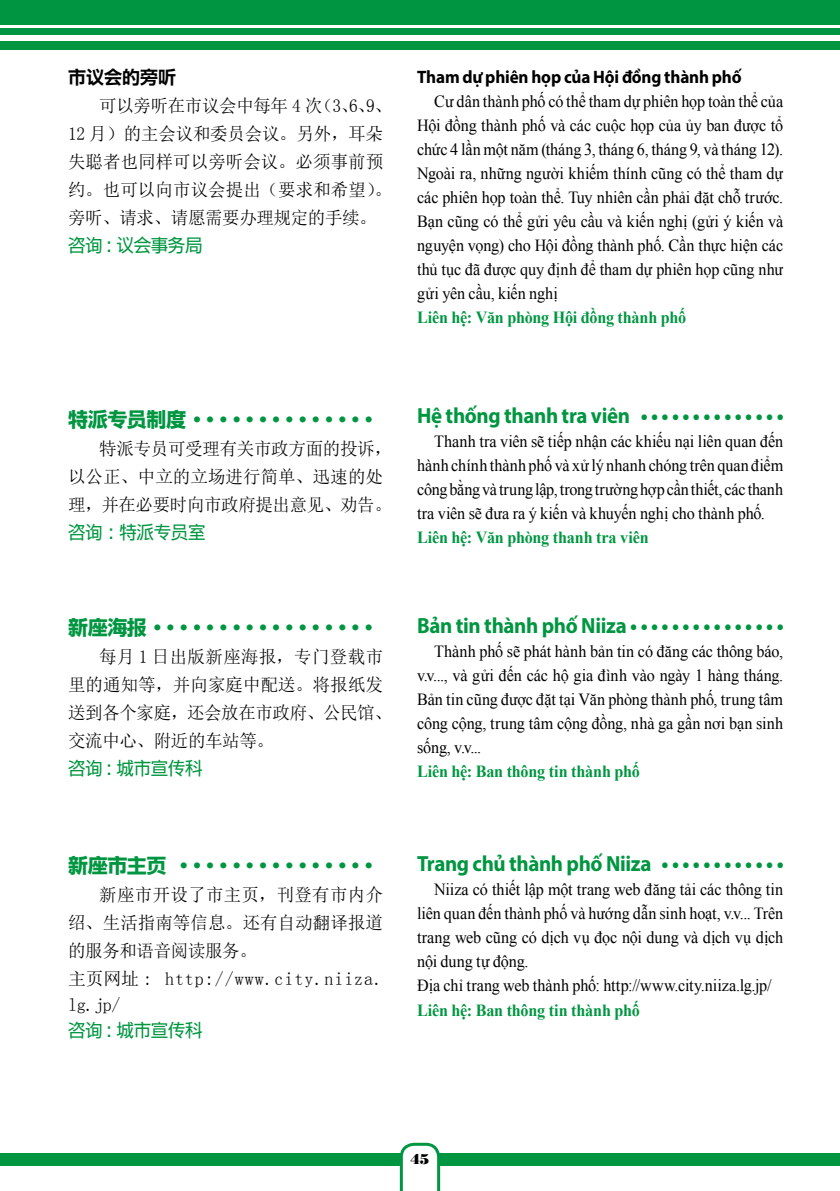
<style>
.page{position:relative;width:840px;height:1191px;background:#fff}
.page>*{position:absolute;margin:0;border:0;box-sizing:border-box;transform-origin:0 0}
.t1{font:700 22px "Myriad Pro";letter-spacing:-.02em;color:#009641;scale:.95 1}
.t2{font:700 20px "UD Shin Go SC Gbe";letter-spacing:-.02em;color:#009641}
.t3{font:18px/28px "Sim Sun";letter-spacing:.005em;color:#000}
.t4{font:18px/28px "Sim Sun";letter-spacing:-.015em;color:#000}
.t5{font:18px "UD Shin Go SC Gbe";letter-spacing:-.02em;color:#009641}
.t6{font:700 18px "Myriad Pro";letter-spacing:-.01em;color:#000;scale:.95 1}
.t7{font:18px "UD Shin Go SC Gbe De B";color:#000}
.t8{font:17px/24px "Times New Roman";letter-spacing:-.005em;color:#000;text-align:justify;scale:.95 1}
.t9{font:700 17px "Times New Roman";letter-spacing:-.01em;color:#009641;scale:.95 1}
.t10{font:14.2px "Bodoni Poster";color:#000}
</style>
<div class="page">
<div style="left:0;top:0;width:839px;height:50px;background:#009641"></div>
<div style="left:0;top:36px;width:839px;height:5px;background:#fff"></div>
<hr style="left:0;top:25px;width:839px;height:2px;background:#fff">
<div style="left:0;top:1153px;width:839px;height:12px;background:#009641"></div>
<svg style="left:399px;top:1142px;width:41px;height:49px"></svg>
<p class="t7" style="left:68px;top:66px;width:109px">市议会的旁听</p>
<p class="t3" style="left:68px;top:91px;width:325px;text-indent:31px">可以旁听在市议会中每年 4 次（3、6、9、<br>12 月）的主会议和委员会议。另外，耳朵失聪者也同样可以旁听会议。必须事前预约。也可以向市议会提出（要求和希望）。旁听、请求、请愿需要办理规定的手续。</p>
<p class="t5" style="left:68px;top:234px;width:136px">咨询 : 议会事务局</p>
<p class="t2" style="left:68px;top:406px;width:312px">特派专员制度・・・・・・・・・・・・・・・</p>
<p class="t4" style="left:68px;top:434px;width:325px;text-indent:31px">特派专员可受理有关市政方面的投诉，以公正、中立的立场进行简单、迅速的处理，并在必要时向市政府提出意见、劝告。</p>
<p class="t5" style="left:68px;top:521px;width:139px">咨询：特派专员室</p>
<p class="t2" style="left:68px;top:614px;width:312px">新座海报・・・・・・・・・・・・・・・・・・</p>
<p class="t3" style="left:68px;top:642px;width:325px;text-indent:31px">每月 1 日出版新座海报，专门登载市里的通知等，并向家庭中配送。将报纸发送到各个家庭，还会放在市政府、公民馆、交流中心、附近的车站等。</p>
<p class="t5" style="left:68px;top:757px;width:136px">咨询 : 城市宣传科</p>
<p class="t2" style="left:68px;top:852px;width:312px">新座市主页・・・・・・・・・・・・・・・・</p>
<p class="t3" style="left:68px;top:880px;width:316px;text-indent:31px">新座市开设了市主页，刊登有市内介绍、生活指南等信息。还有自动翻译报道的服务和语音阅读服务。<br>主页网址 : http://www.city.niiza.</p>
<p class="t3" style="left:68px;top:990px;width:54px">lg.jp/</p>
<p class="t5" style="left:68px;top:1019px;width:136px">咨询 : 城市宣传科</p>
<p class="t6" style="left:417px;top:65px;width:343px">Tham dự phiên họp của Hội đồng thành phố</p>
<p class="t8" style="left:417px;top:89px;width:386px;text-indent:17px">Cư dân thành phố có thể tham dự phiên họp toàn thể của Hội đồng thành phố và các cuộc họp của ủy ban được tổ chức 4 lần một năm (tháng 3, tháng 6, tháng 9, và tháng 12).<br>Ngoài ra, những người khiếm thính cũng có thể tham dự các phiên họp toàn thể. Tuy nhiên cần phải đặt chỗ trước.<br>Bạn cũng có thể gửi yêu cầu và kiến nghị (gửi ý kiến và nguyện vọng) cho Hội đồng thành phố. Cần thực hiện các thủ tục đã được quy định để tham dự phiên họp cũng như gửi yên cầu, kiến nghị</p>
<p class="t9" style="left:417px;top:306px;width:285px">Liên hệ: Văn phòng Hội đồng thành phố</p>
<p class="t1" style="left:417px;top:401px;width:238px">Hệ thống thanh tra viên ••••••••••••••</p>
<p class="t8" style="left:417px;top:429px;width:386px;text-indent:17px">Thanh tra viên sẽ tiếp nhận các khiếu nại liên quan đến hành chính thành phố và xử lý nhanh chóng trên quan điểm công bằng và trung lập, trong trường hợp cần thiết, các thanh tra viên sẽ đưa ra ý kiến và khuyến nghị cho thành phố.</p>
<p class="t9" style="left:417px;top:526px;width:245px">Liên hệ: Văn phòng thanh tra viên</p>
<p class="t1" style="left:417px;top:611px;width:231px">Bản tin thành phố Niiza ••••••••••••••</p>
<p class="t8" style="left:417px;top:639px;width:386px;text-indent:17px">Thành phố sẽ phát hành bản tin có đăng các thông báo, v.v..., và gửi đến các hộ gia đình vào ngày 1 hàng tháng.<br>Bản tin cũng được đặt tại Văn phòng thành phố, trung tâm công cộng, trung tâm cộng đồng, nhà ga gần nơi bạn sinh sống, v.v...</p>
<p class="t9" style="left:417px;top:760px;width:236px">Liên hệ: Ban thông tin thành phố</p>
<p class="t1" style="left:417px;top:849px;width:260px">Trang chủ thành phố Niiza ••••••••••••</p>
<p class="t8" style="left:417px;top:877px;width:386px;text-align:left;text-indent:17px">Niiza có thiết lập một trang web đăng tải các thông tin liên quan đến thành phố và hướng dẫn sinh hoạt, v.v... Trên trang web cũng có dịch vụ đọc nội dung và dịch vụ dịch nội dung tự động.<br>Địa chỉ trang web thành phố: http://www.city.niiza.lg.jp/</p>
<p class="t9" style="left:417px;top:998px;width:236px">Liên hệ: Ban thông tin thành phố</p>
<p class="t10" style="left:410px;top:1150px;width:20px">45</p>
</div>
